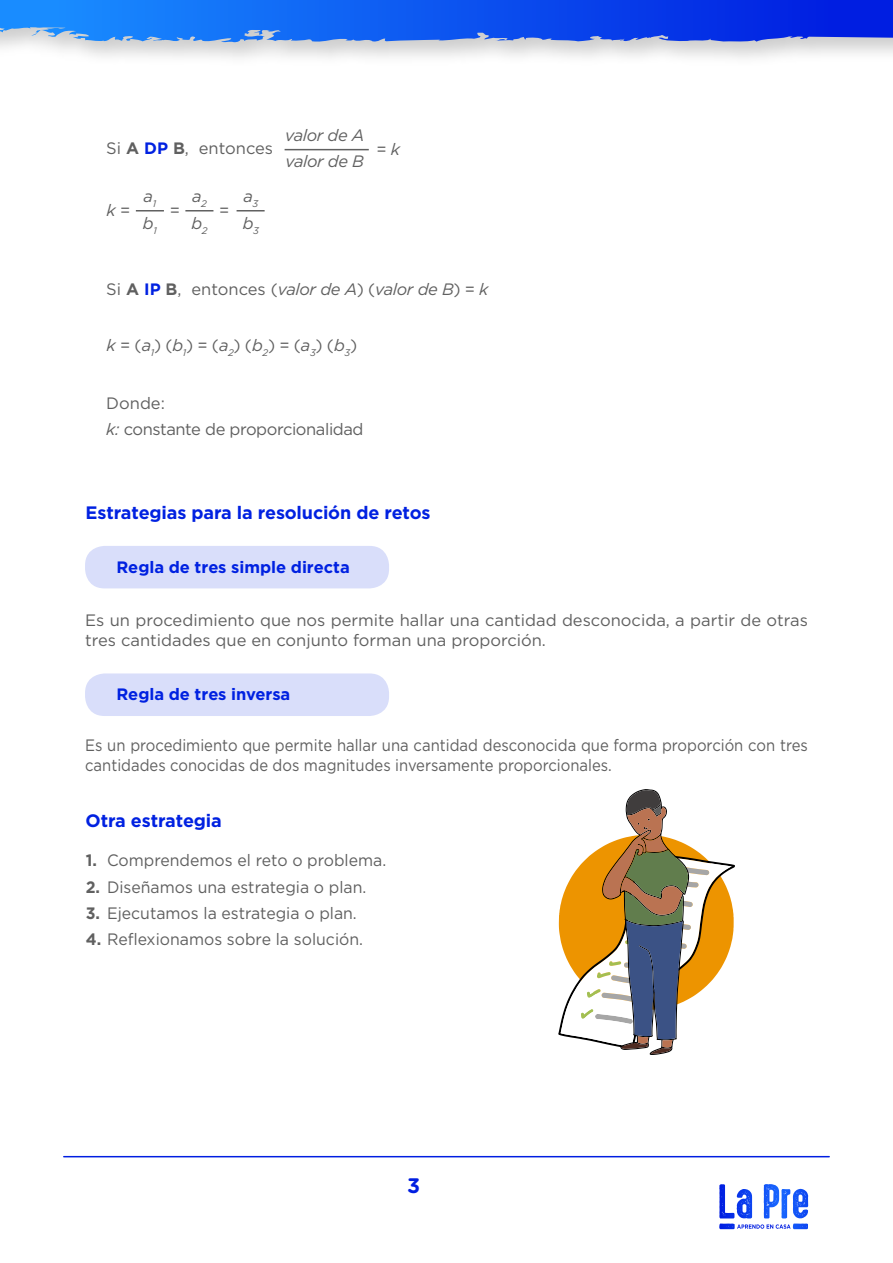
<style>
.page{position:relative;width:893px;height:1263px;background:#fff}
.page>*{position:absolute;margin:0;border:0;box-sizing:border-box;transform-origin:0 0}
.t1{font:700 21px "Gotham Rounded";color:#001ee1}
.t2{font:700 18px "Gotham";letter-spacing:-.01em;color:#0021e1}
.t3{font:16.5px/19.8px "Gotham";color:#606060}
.t4{font:16.5px/19.8px "Gotham";color:#606060;scale:.9 1}
.t5{font:16.5px "Gotham";color:#606060;scale:.96 1}
.t6{font:italic 16.5px/27px "Gotham";letter-spacing:-.025em;color:#606060}
.t7{font:700 16.5px "Gotham";letter-spacing:-.005em;color:#0021e1}
.t8{font:16.5px/26.2px "Gotham";letter-spacing:-.025em;color:#606060}
.s1{font-weight:700}
.s2{font-weight:700;color:#0021e1}
.s3{font-style:normal}
.s4{font-style:italic}
.s5{font-weight:700;font-style:normal}
.s6{font-weight:700;font-style:normal;color:#0021e1}
</style>
<div class="page">
<img style="left:0;top:0;width:893px;height:58px">
<svg style="left:0;top:0;width:373px;height:43px;background:#2d84f4"></svg>
<hr style="left:64px;top:1156px;width:765px;height:1px;background:#001ee1">
<svg style="left:737px;top:1224px;width:54px;height:5px"></svg>
<svg style="left:764px;top:1184px;width:15px;height:34px"></svg>
<hr style="left:285px;top:149px;width:84px;height:1px;background:#606060">
<svg style="left:237px;top:210px;width:28px;height:1px"></svg>
<svg style="left:136px;top:210px;width:28px;height:1px"></svg>
<svg style="left:185px;top:210px;width:28px;height:1px"></svg>
<svg style="left:558px;top:789px;width:177px;height:266px"></svg>
<div style="left:85px;top:546px;width:304px;height:42px;background:#d9defa;border-radius:20px"></div>
<div style="left:85px;top:673px;width:304px;height:43px;background:#d9defa;border-radius:20px"></div>
<p class="t3" style="left:106px;top:137px;width:168px">Si <span class="s1">A</span> <span class="s2">DP</span> <span class="s1">B</span>, entonces</p>
<p class="t6" style="left:143px;top:182px;width:15px">a<sub>1 </sub>b<sub>1</sub></p>
<p class="t6" style="left:191px;top:182px;width:18px">a<sub>2 </sub>b<sub>2</sub></p>
<p class="t6" style="left:243px;top:182px;width:18px">a<sub>3 </sub>b<sub>3</sub></p>
<p class="t6" style="left:107px;top:197px;width:25px">k <span class="s3">=</span></p>
<p class="t3" style="left:170px;top:200px;width:12px">=</p>
<p class="t3" style="left:219px;top:200px;width:12px">=</p>
<p class="t6" style="left:285px;top:121px;width:81px;line-height:26.5px">valor de A valor de B</p>
<p class="t3" style="left:376px;top:139px;width:25px">= <span class="s4">k</span></p>
<p class="t6" style="left:106px;top:275px;width:384px"><span class="s3">Si</span> <span class="s5">A</span> <span class="s6">IP</span> <span class="s5">B</span><span class="s3">, entonces (</span>valor de A<span class="s3">) (</span>valor de B<span class="s3">) =</span> k</p>
<p class="t3" style="left:107px;top:335px;width:252px"><span class="s4">k</span> = (<span class="s4">a</span><sub>1</sub>) (<span class="s4">b</span><sub>1</sub>) = (<span class="s4">a</span><sub>2</sub>) (<span class="s4">b</span><sub>2</sub>) = (<span class="s4">a</span><sub>3</sub>) (<span class="s4">b</span><sub>3</sub>)</p>
<p class="t8" style="left:106px;top:390px;width:259px">Donde:<br><span class="s4">k:</span> constante de proporcionalidad</p>
<p class="t2" style="left:85px;top:500px;width:347px">Estrategias para la resolución de retos</p>
<p class="t7" style="left:117px;top:556px;width:235px">Regla de tres simple directa</p>
<p class="t3" style="left:85px;top:610px;width:724px">Es un procedimiento que nos permite hallar una cantidad desconocida, a partir de otras tres cantidades que en conjunto forman una proporción.</p>
<p class="t7" style="left:117px;top:684px;width:175px">Regla de tres inversa</p>
<p class="t4" style="left:85px;top:735px;width:804px">Es un procedimiento que permite hallar una cantidad desconocida que forma proporción con tres cantidades conocidas de dos magnitudes inversamente proporcionales.</p>
<p class="t2" style="left:85px;top:808px;width:138px">Otra estrategia</p>
<p class="t5" style="left:86px;top:850px;width:315px"><span class="s1">1.</span> Comprendemos el reto o problema.</p>
<p class="t5" style="left:86px;top:876px;width:294px"><span class="s1">2.</span> Diseñamos una estrategia o plan.</p>
<p class="t5" style="left:86px;top:902px;width:284px"><span class="s1">3.</span> Ejecutamos la estrategia o plan.</p>
<p class="t5" style="left:86px;top:928px;width:290px"><span class="s1">4.</span> Reflexionamos sobre la solución.</p>
<p class="t1" style="left:407px;top:1170px;width:15px">3</p>
</div>
